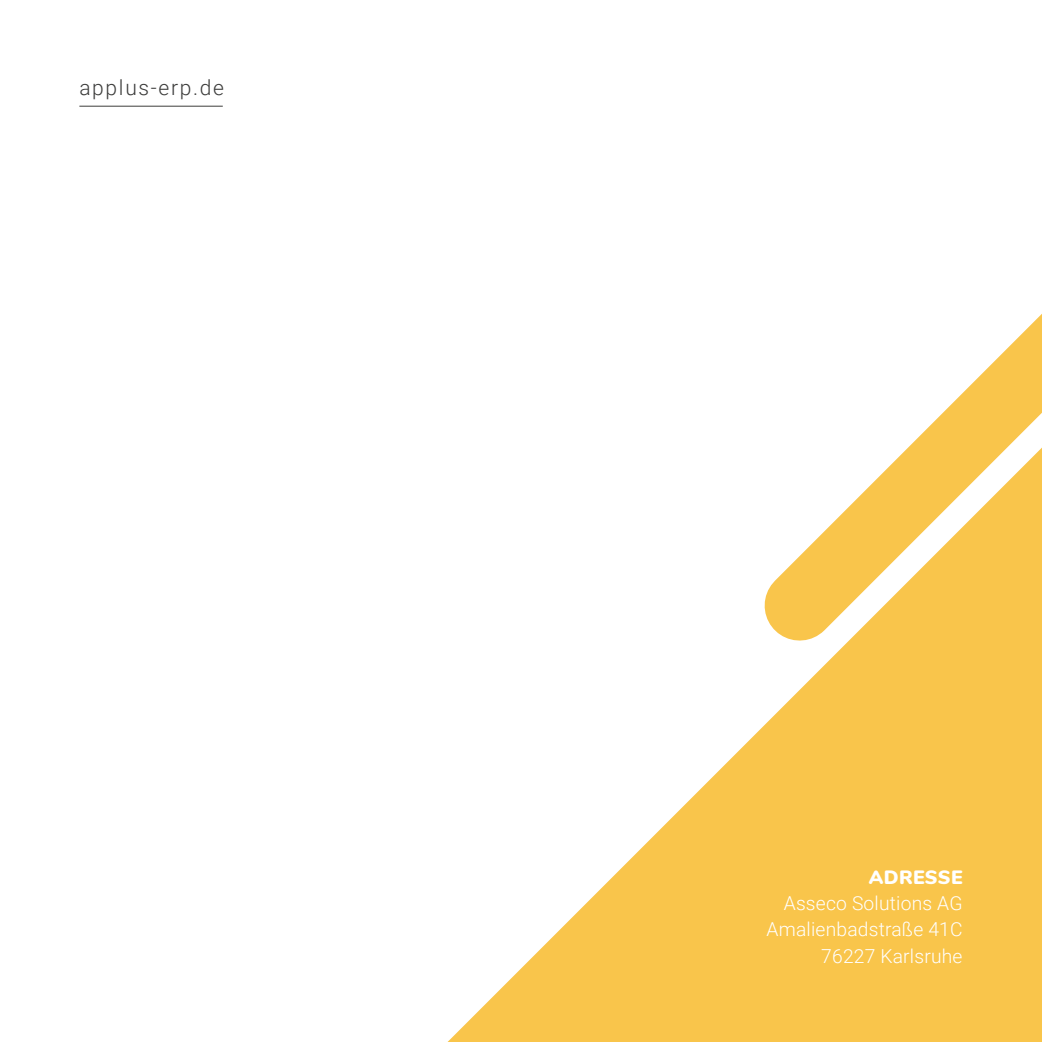
<style>
.page{position:relative;width:1042px;height:1042px;background:#fff}
.page>*{position:absolute;margin:0;border:0;box-sizing:border-box;transform-origin:0 0}
.t1{font:300 21px "Roboto";letter-spacing:.08em;color:#3c3c3b}
.t2{font:300 19.25px/26.2px "Roboto";letter-spacing:.01em;color:#fff;text-align:right}
.t3{font:900 19.25px "Nunito";letter-spacing:.02em;color:#fff}
</style>
<div class="page">
<svg style="left:447px;top:704px;width:595px;height:338px;fill:#f9c54b"></svg>
<svg style="left:764px;top:314px;width:278px;height:390px"></svg>
<hr style="left:79px;top:106px;width:144px;height:1px;background:#3c3c3b">
<p class="t1" style="left:79px;top:73px;width:146px">applus-erp.de</p>
<p class="t3" style="left:869px;top:863px;width:95px">ADRESSE</p>
<p class="t2" style="left:766px;top:889px;width:197px">Asseco Solutions AG<br>Amalienbadstraße 41C<br>76227 Karlsruhe</p>
</div>
